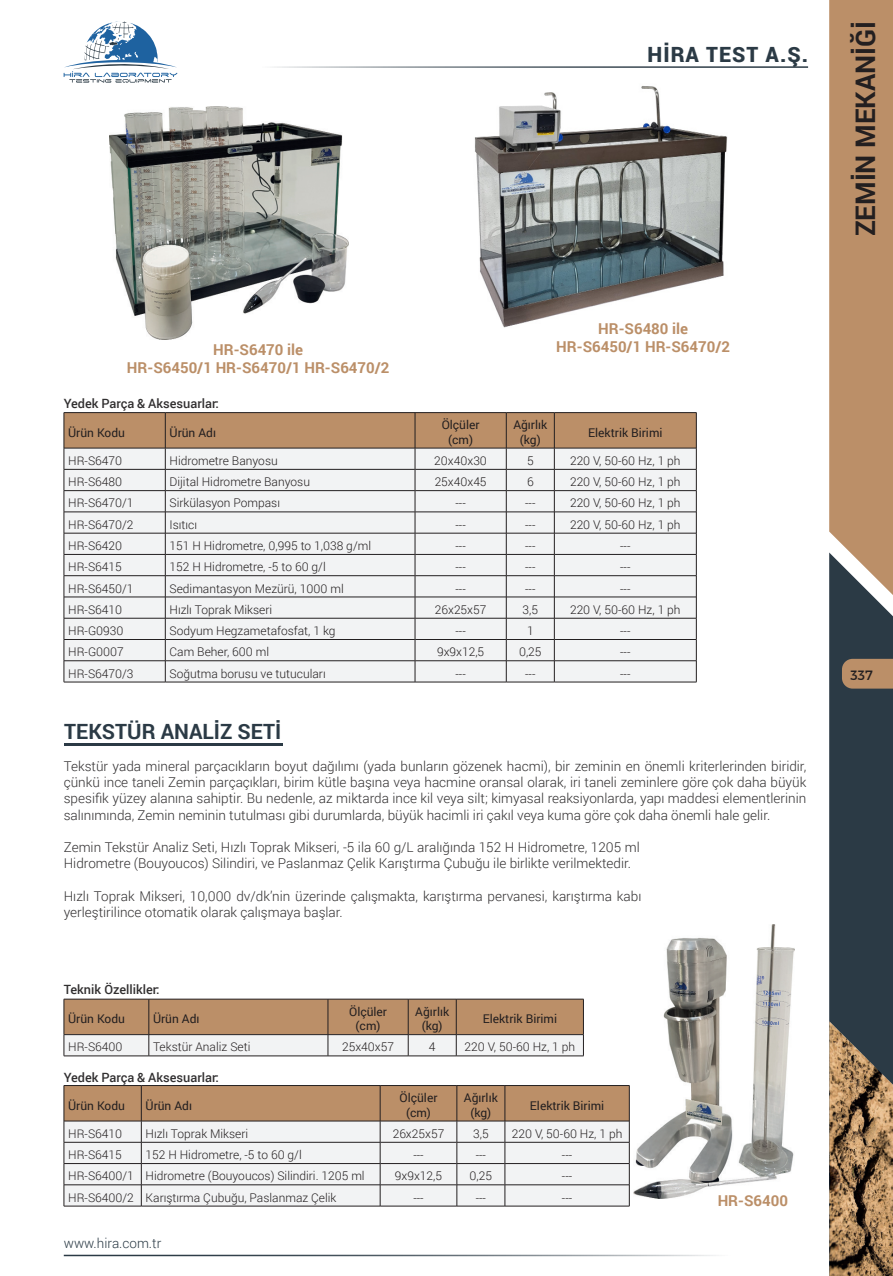
<style>
.page{position:relative;width:893px;height:1276px;background:#fff}
.page>*{position:absolute;margin:0;border:0;box-sizing:border-box;transform-origin:0 0}
.t1{font:700 27px "Roboto";color:#231f20}
.BAŞLIK-8{font:700 21px "Roboto";color:#2b3a45}
.t2{font:900 21px "Roboto";letter-spacing:.05em;color:#2b3a45}
.KOD_NUMARASI-8{font:700 15px "Roboto";color:#bb8f68}
.Normal_pra{font:300 13.5px/16.2px "Roboto";color:#312f30}
.t3{font:300 13.5px "Roboto";color:#2b3a45}
.t4{font:13.5px "Montserrat";color:#231f20}
.Normal_pra-2{font:500 12.75px "Roboto";color:#312f30}
.t5{font:300 12px "Roboto";color:#231f20}
.t6{font:12px "Roboto";color:#231f20}
</style>
<div class="page">
<div style="left:829px;top:608px;width:64px;height:413px;background:#2b3a45"></div>
<svg style="left:829px;top:0;width:64px;height:608px;background:#b78f6c"></svg>
<svg style="left:842px;top:659px;width:51px;height:29px"></svg>
<img style="left:829px;top:1021px;width:64px;height:255px">
<svg style="left:64px;top:21px;width:113px;height:62px"></svg>
<hr style="left:178px;top:66px;width:630px;height:2px;background:#2b3a45">
<hr style="left:64px;top:1254px;width:765px;height:2px;background:#2b3a45">
<img style="left:109px;top:106px;width:240px;height:233px">
<hr style="left:64px;top:743px;width:219px;height:2px;background:#2b3a45">
<svg style="left:64px;top:999px;width:520px;height:57px"></svg>
<svg style="left:64px;top:1085px;width:566px;height:121px"></svg>
<img style="left:633px;top:924px;width:161px;height:274px">
<hr style="left:64px;top:682px;width:101px;height:1px;background:#231f20">
<hr style="left:165px;top:682px;width:250px;height:1px;background:#231f20">
<hr style="left:415px;top:682px;width:91px;height:1px;background:#231f20">
<hr style="left:506px;top:682px;width:48px;height:1px;background:#231f20">
<hr style="left:554px;top:682px;width:142px;height:1px;background:#231f20">
<svg style="left:64px;top:412px;width:633px;height:270px"></svg>
<img style="left:474px;top:86px;width:254px;height:242px">
<h2 class="t2" style="left:648px;top:40px;width:162px">HİRA TEST A.Ş.</h2>
<p class="KOD_NUMARASI-8" style="left:213px;top:339px;width:92px">HR-S6470 ile</p>
<p class="KOD_NUMARASI-8" style="left:127px;top:357px;width:264px">HR-S6450/1 HR-S6470/1 HR-S6470/2</p>
<p class="Normal_pra-2" style="left:64px;top:394px;width:157px">Yedek Parça &amp; Aksesuarlar:</p>
<p class="t6" style="left:68px;top:424px;width:58px">Ürün Kodu</p>
<p class="t6" style="left:170px;top:424px;width:48px">Ürün Adı</p>
<p class="t6" style="left:442px;top:417px;width:39px">Ölçüler</p>
<p class="t6" style="left:448px;top:431px;width:26px">(cm)</p>
<p class="KOD_NUMARASI-8" style="left:598px;top:318px;width:92px">HR-S6480 ile</p>
<p class="KOD_NUMARASI-8" style="left:556px;top:336px;width:175px">HR-S6450/1 HR-S6470/2</p>
<p class="t6" style="left:513px;top:417px;width:35px">Ağırlık</p>
<p class="t6" style="left:520px;top:431px;width:22px">(kg)</p>
<p class="t6" style="left:588px;top:424px;width:76px">Elektrik Birimi</p>
<p class="t5" style="left:68px;top:452px;width:55px">HR-S6470</p>
<p class="t5" style="left:170px;top:452px;width:110px">Hidrometre Banyosu</p>
<p class="t5" style="left:434px;top:452px;width:54px">20x40x30</p>
<p class="t5" style="left:527px;top:452px;width:8px">5</p>
<p class="t5" style="left:570px;top:452px;width:112px">220 V, 50-60 Hz, 1 ph</p>
<p class="t5" style="left:68px;top:473px;width:55px">HR-S6480</p>
<p class="t5" style="left:170px;top:473px;width:142px">Dijital Hidrometre Banyosu</p>
<p class="t5" style="left:435px;top:473px;width:53px">25x40x45</p>
<p class="t5" style="left:527px;top:473px;width:8px">6</p>
<p class="t5" style="left:570px;top:473px;width:112px">220 V, 50-60 Hz, 1 ph</p>
<p class="t5" style="left:68px;top:495px;width:67px">HR-S6470/1</p>
<p class="t5" style="left:170px;top:495px;width:112px">Sirkülasyon Pompası</p>
<p class="t5" style="left:455px;top:495px;width:12px">---</p>
<p class="t5" style="left:525px;top:495px;width:12px">---</p>
<p class="t5" style="left:570px;top:495px;width:112px">220 V, 50-60 Hz, 1 ph</p>
<p class="t5" style="left:68px;top:516px;width:67px">HR-S6470/2</p>
<p class="t5" style="left:170px;top:516px;width:29px">Isıtıcı</p>
<p class="t5" style="left:455px;top:516px;width:12px">---</p>
<p class="t5" style="left:525px;top:516px;width:12px">---</p>
<p class="t5" style="left:570px;top:516px;width:112px">220 V, 50-60 Hz, 1 ph</p>
<p class="t5" style="left:68px;top:537px;width:55px">HR-S6420</p>
<p class="t5" style="left:170px;top:537px;width:203px">151 H Hidrometre, 0,995 to 1,038 g/ml</p>
<p class="t5" style="left:455px;top:537px;width:12px">---</p>
<p class="t5" style="left:525px;top:537px;width:12px">---</p>
<p class="t5" style="left:620px;top:537px;width:12px">---</p>
<p class="t5" style="left:68px;top:559px;width:55px">HR-S6415</p>
<p class="t5" style="left:170px;top:559px;width:158px">152 H Hidrometre, -5 to 60 g/l</p>
<p class="t5" style="left:455px;top:559px;width:12px">---</p>
<p class="t5" style="left:525px;top:559px;width:12px">---</p>
<p class="t5" style="left:620px;top:559px;width:12px">---</p>
<p class="t5" style="left:68px;top:580px;width:67px">HR-S6450/1</p>
<p class="t5" style="left:170px;top:580px;width:176px">Sedimantasyon Mezürü, 1000 ml</p>
<p class="t5" style="left:455px;top:580px;width:12px">---</p>
<p class="t5" style="left:525px;top:580px;width:12px">---</p>
<p class="t5" style="left:620px;top:580px;width:12px">---</p>
<p class="t5" style="left:68px;top:601px;width:55px">HR-S6410</p>
<p class="t5" style="left:170px;top:601px;width:104px">Hızlı Toprak Mikseri</p>
<p class="t5" style="left:435px;top:601px;width:53px">26x25x57</p>
<p class="t5" style="left:522px;top:601px;width:17px">3,5</p>
<p class="t5" style="left:570px;top:601px;width:112px">220 V, 50-60 Hz, 1 ph</p>
<p class="t5" style="left:68px;top:622px;width:57px">HR-G0930</p>
<p class="t5" style="left:170px;top:622px;width:167px">Sodyum Hegzametafosfat, 1 kg</p>
<p class="t5" style="left:455px;top:622px;width:12px">---</p>
<p class="t5" style="left:527px;top:622px;width:8px">1</p>
<p class="t5" style="left:620px;top:622px;width:12px">---</p>
<p class="t5" style="left:68px;top:644px;width:57px">HR-G0007</p>
<p class="t5" style="left:170px;top:644px;width:101px">Cam Beher, 600 ml</p>
<p class="t5" style="left:437px;top:644px;width:49px">9x9x12,5</p>
<p class="t5" style="left:519px;top:644px;width:24px">0,25</p>
<p class="t5" style="left:620px;top:644px;width:12px">---</p>
<p class="t5" style="left:68px;top:665px;width:67px">HR-S6470/3</p>
<p class="t5" style="left:170px;top:665px;width:158px">Soğutma borusu ve tutucuları</p>
<p class="t5" style="left:455px;top:665px;width:12px">---</p>
<p class="t5" style="left:525px;top:665px;width:12px">---</p>
<p class="t5" style="left:620px;top:665px;width:12px">---</p>
<p class="BAŞLIK-8" style="left:64px;top:717px;width:219px">TEKSTÜR ANALİZ SETİ</p>
<p class="Normal_pra" style="left:64px;top:757px;width:744px;text-align:justify">Tekstür yada mineral parçacıkların boyut dağılımı (yada bunların gözenek hacmi), bir zeminin en önemli kriterlerinden biridir, çünkü ince taneli Zemin parçaçıkları, birim kütle başına veya hacmine oransal olarak, iri taneli zeminlere göre çok daha büyük spesifik yüzey alanına sahiptir. Bu nedenle, az miktarda ince kil veya silt; kimyasal reaksiyonlarda, yapı maddesi elementlerinin salınımında, Zemin neminin tutulması gibi durumlarda, büyük hacimli iri çakıl veya kuma göre çok daha önemli hale gelir.</p>
<p class="Normal_pra" style="left:64px;top:838px;width:577px">Zemin Tekstür Analiz Seti, Hızlı Toprak Mikseri, -5 ila 60 g/L aralığında 152 H Hidrometre, 1205 ml<br>Hidrometre (Bouyoucos) Silindiri, ve Paslanmaz Çelik Karıştırma Çubuğu ile birlikte verilmektedir.</p>
<p class="Normal_pra" style="left:64px;top:887px;width:579px">Hızlı Toprak Mikseri, 10,000 dv/dk’nin üzerinde çalışmakta, karıştırma pervanesi, karıştırma kabı yerleştirilince otomatik olarak çalışmaya başlar.</p>
<p class="Normal_pra-2" style="left:64px;top:980px;width:97px">Teknik Özellikler:</p>
<p class="t6" style="left:68px;top:1010px;width:58px">Ürün Kodu</p>
<p class="t6" style="left:153px;top:1010px;width:48px">Ürün Adı</p>
<p class="t6" style="left:349px;top:1003px;width:39px">Ölçüler</p>
<p class="t6" style="left:356px;top:1017px;width:26px">(cm)</p>
<p class="t6" style="left:415px;top:1003px;width:35px">Ağırlık</p>
<p class="t6" style="left:422px;top:1017px;width:22px">(kg)</p>
<p class="t6" style="left:483px;top:1010px;width:76px">Elektrik Birimi</p>
<p class="t5" style="left:68px;top:1039px;width:56px">HR-S6400</p>
<p class="t5" style="left:153px;top:1039px;width:99px">Tekstür Analiz Seti</p>
<p class="t5" style="left:342px;top:1039px;width:53px">25x40x57</p>
<p class="t5" style="left:429px;top:1039px;width:8px">4</p>
<p class="t5" style="left:464px;top:1039px;width:112px">220 V, 50-60 Hz, 1 ph</p>
<p class="Normal_pra-2" style="left:64px;top:1068px;width:157px">Yedek Parça &amp; Aksesuarlar:</p>
<p class="t6" style="left:68px;top:1097px;width:58px">Ürün Kodu</p>
<p class="t6" style="left:146px;top:1097px;width:48px">Ürün Adı</p>
<p class="t6" style="left:400px;top:1089px;width:39px">Ölçüler</p>
<p class="t6" style="left:406px;top:1104px;width:26px">(cm)</p>
<p class="t6" style="left:464px;top:1089px;width:35px">Ağırlık</p>
<p class="t6" style="left:470px;top:1104px;width:22px">(kg)</p>
<p class="t6" style="left:530px;top:1097px;width:76px">Elektrik Birimi</p>
<p class="t5" style="left:68px;top:1125px;width:55px">HR-S6410</p>
<p class="t5" style="left:146px;top:1125px;width:104px">Hızlı Toprak Mikseri</p>
<p class="t5" style="left:393px;top:1125px;width:53px">26x25x57</p>
<p class="t5" style="left:473px;top:1125px;width:17px">3,5</p>
<p class="t5" style="left:512px;top:1125px;width:112px">220 V, 50-60 Hz, 1 ph</p>
<p class="t5" style="left:68px;top:1146px;width:55px">HR-S6415</p>
<p class="t5" style="left:146px;top:1146px;width:158px">152 H Hidrometre, -5 to 60 g/l</p>
<p class="t5" style="left:413px;top:1146px;width:12px">---</p>
<p class="t5" style="left:476px;top:1146px;width:12px">---</p>
<p class="t5" style="left:562px;top:1146px;width:12px">---</p>
<p class="t5" style="left:68px;top:1167px;width:67px">HR-S6400/1</p>
<p class="t5" style="left:146px;top:1167px;width:221px">Hidrometre (Bouyoucos) Silindiri. 1205 ml</p>
<p class="t5" style="left:395px;top:1167px;width:49px">9x9x12,5</p>
<p class="t5" style="left:470px;top:1167px;width:24px">0,25</p>
<p class="t5" style="left:562px;top:1167px;width:12px">---</p>
<p class="t5" style="left:68px;top:1189px;width:67px">HR-S6400/2</p>
<p class="t5" style="left:146px;top:1189px;width:192px">Karıştırma Çubuğu, Paslanmaz Çelik</p>
<p class="t3" style="left:64px;top:1233px;width:99px">www.hira.com.tr</p>
<p class="KOD_NUMARASI-8" style="left:718px;top:1190px;width:72px">HR-S6400</p>
<h1 class="t1" style="left:847px;top:236px;width:217px;rotate:-90deg">ZEMİN MEKANİĞİ</h1>
<p class="t4" style="left:850px;top:664px;width:24px">337</p>
</div>
